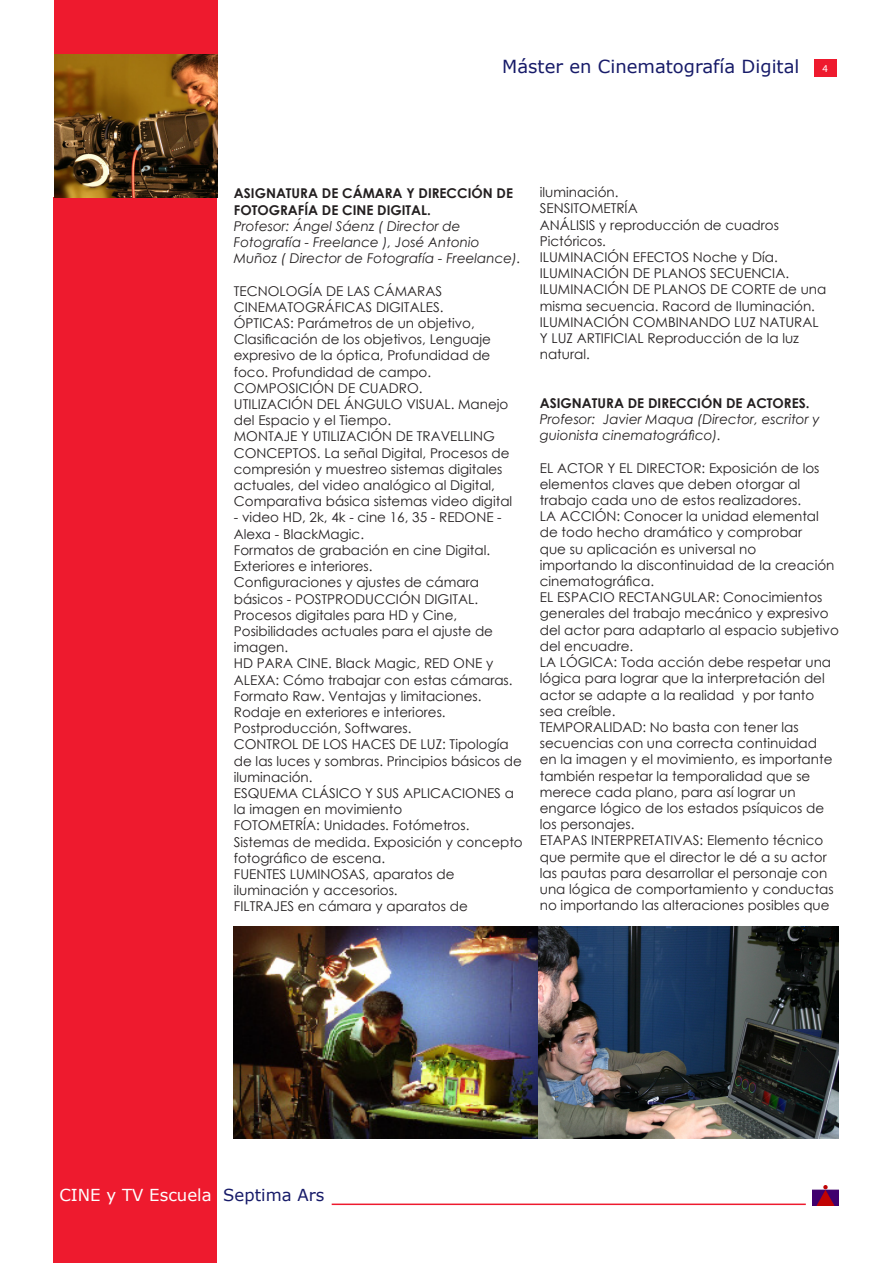
<style>
.page{position:relative;width:893px;height:1263px;background:#fff}
.page>*{position:absolute;margin:0;border:0;box-sizing:border-box;transform-origin:0 0}
.t1{font:18px "Verdana";color:#171b69}
.t2{font:16.5px "Verdana";color:#fff}
.t3{font:13.5px/16.2px "Century Gothic";color:#231f20}
.t4{font:italic 13.5px/16.2px "Century Gothic";color:#231f20}
.t5{font:700 13.5px/16.2px "Century Gothic";color:#231f20}
.t6{font:10.5px "Myriad Pro";color:#fff}
.s1{color:#171b69}
</style>
<div class="page">
<div style="left:54px;top:198px;width:163px;height:1065px;background:#ee1a2e"></div>
<div style="left:814px;top:59px;width:23px;height:18px;background:#ee1a2e"></div>
<div style="left:54px;top:0;width:163px;height:54px;background:#ee1a2e"></div>
<hr style="left:332px;top:1203px;width:474px;height:2px;background:#ee1a2e">
<img style="left:812px;top:1185px;width:27px;height:21px">
<img style="left:54px;top:54px;width:163px;height:143px">
<img style="left:234px;top:926px;width:605px;height:213px">
<h1 class="t1" style="left:502px;top:54px;width:299px">Máster en Cinematografía Digital</h1>
<p class="t6" style="left:823px;top:62px;width:7px">4</p>
<p class="t5" style="left:234px;top:185px;width:281px">ASIGNATURA DE CÁMARA Y DIRECCIÓN DE<br>FOTOGRAFÍA DE CINE DIGITAL.</p>
<p class="t4" style="left:234px;top:218px;width:289px">Profesor: Ángel Sáenz ( Director de<br>Fotografía - Freelance ), José Antonio<br>Muñoz ( Director de Fotografía - Freelance).</p>
<p class="t3" style="left:234px;top:282px;width:211px">TECNOLOGÍA DE LAS CÁMARAS<br>CINEMATOGRÁFICAS DIGITALES.</p>
<p class="t3" style="left:234px;top:315px;width:259px">ÓPTICAS: Parámetros de un objetivo, Clasificación de los objetivos, Lenguaje expresivo de la óptica, Profundidad de foco. Profundidad de campo.</p>
<p class="t3" style="left:234px;top:380px;width:190px">COMPOSICIÓN DE CUADRO.</p>
<p class="t3" style="left:234px;top:396px;width:276px">UTILIZACIÓN DEL ÁNGULO VISUAL. Manejo del Espacio y el Tiempo.</p>
<p class="t3" style="left:234px;top:428px;width:262px">MONTAJE Y UTILIZACIÓN DE TRAVELLING</p>
<p class="t3" style="left:234px;top:444px;width:280px">CONCEPTOS. La señal Digital, Procesos de compresión y muestreo sistemas digitales actuales, del video analógico al Digital, Comparativa básica sistemas video digital</p>
<p class="t3" style="left:234px;top:509px;width:269px">- video HD, 2k, 4k - cine 16, 35 - REDONE -<br>Alexa - BlackMagic.</p>
<p class="t3" style="left:234px;top:542px;width:258px">Formatos de grabación en cine Digital.</p>
<p class="t3" style="left:234px;top:558px;width:140px">Exteriores e interiores.</p>
<p class="t3" style="left:234px;top:574px;width:261px">Configuraciones y ajustes de cámara básicos - POSTPRODUCCIÓN DIGITAL.<br>Procesos digitales para HD y Cine,<br>Posibilidades actuales para el ajuste de imagen.</p>
<p class="t3" style="left:234px;top:655px;width:280px">HD PARA CINE. Black Magic, RED ONE y ALEXA: Cómo trabajar con estas cámaras.<br>Formato Raw. Ventajas y limitaciones.<br>Rodaje en exteriores e interiores.</p>
<p class="t3" style="left:234px;top:720px;width:179px">Postproducción, Softwares.</p>
<p class="t3" style="left:234px;top:736px;width:290px">CONTROL DE LOS HACES DE LUZ: Tipología de las luces y sombras. Principios básicos de iluminación.</p>
<p class="t3" style="left:234px;top:785px;width:282px">ESQUEMA CLÁSICO Y SUS APLICACIONES a la imagen en movimiento</p>
<p class="t3" style="left:234px;top:817px;width:290px">FOTOMETRÍA: Unidades. Fotómetros.<br>Sistemas de medida. Exposición y concepto fotográfico de escena.</p>
<p class="t3" style="left:234px;top:866px;width:222px">FUENTES LUMINOSAS, aparatos de iluminación y accesorios.</p>
<p class="t3" style="left:234px;top:898px;width:235px">FILTRAJES en cámara y aparatos de</p>
<p class="t3" style="left:540px;top:184px;width:80px">iluminación.</p>
<p class="t3" style="left:540px;top:200px;width:99px">SENSITOMETRÍA</p>
<p class="t3" style="left:540px;top:216px;width:241px">ANÁLISIS y reproducción de cuadros</p>
<p class="t3" style="left:540px;top:233px;width:68px">Pictóricos.</p>
<p class="t3" style="left:540px;top:249px;width:239px">ILUMINACIÓN EFECTOS Noche y Día.</p>
<p class="t3" style="left:540px;top:265px;width:251px">ILUMINACIÓN DE PLANOS SECUENCIA.</p>
<p class="t3" style="left:540px;top:281px;width:288px">ILUMINACIÓN DE PLANOS DE CORTE de una misma secuencia. Racord de Iluminación.</p>
<p class="t3" style="left:540px;top:314px;width:280px">ILUMINACIÓN COMBINANDO LUZ NATURAL<br>Y LUZ ARTIFICIAL Reproducción de la luz natural.</p>
<p class="t5" style="left:540px;top:394px;width:271px">ASIGNATURA DE DIRECCIÓN DE ACTORES.</p>
<p class="t4" style="left:540px;top:411px;width:281px">Profesor: Javier Maqua (Director, escritor y guionista cinematográfico).</p>
<p class="t3" style="left:540px;top:459px;width:281px">EL ACTOR Y EL DIRECTOR: Exposición de los elementos claves que deben otorgar al trabajo cada uno de estos realizadores.</p>
<p class="t3" style="left:540px;top:508px;width:296px">LA ACCIÓN: Conocer la unidad elemental de todo hecho dramático y comprobar<br>que su aplicación es universal no importando la discontinuidad de la creación cinematográfica.</p>
<p class="t3" style="left:540px;top:589px;width:301px">EL ESPACIO RECTANGULAR: Conocimientos generales del trabajo mecánico y expresivo del actor para adaptarlo al espacio subjetivo del encuadre.</p>
<p class="t3" style="left:540px;top:654px;width:293px">LA LÓGICA: Toda acción debe respetar una lógica para lograr que la interpretación del actor se adapte a la realidad y por tanto sea creíble.</p>
<p class="t3" style="left:540px;top:719px;width:294px">TEMPORALIDAD: No basta con tener las secuencias con una correcta continuidad en la imagen y el movimiento, es importante también respetar la temporalidad que se merece cada plano, para así lograr un engarce lógico de los estados psíquicos de los personajes.</p>
<p class="t3" style="left:540px;top:832px;width:295px">ETAPAS INTERPRETATIVAS: Elemento técnico que permite que el director le dé a su actor las pautas para desarrollar el personaje con una lógica de comportamiento y conductas no importando las alteraciones posibles que</p>
<p class="t2" style="left:59px;top:1184px;width:266px">CINE y TV Escuela <span class="s1">Septima Ars</span></p>
</div>
